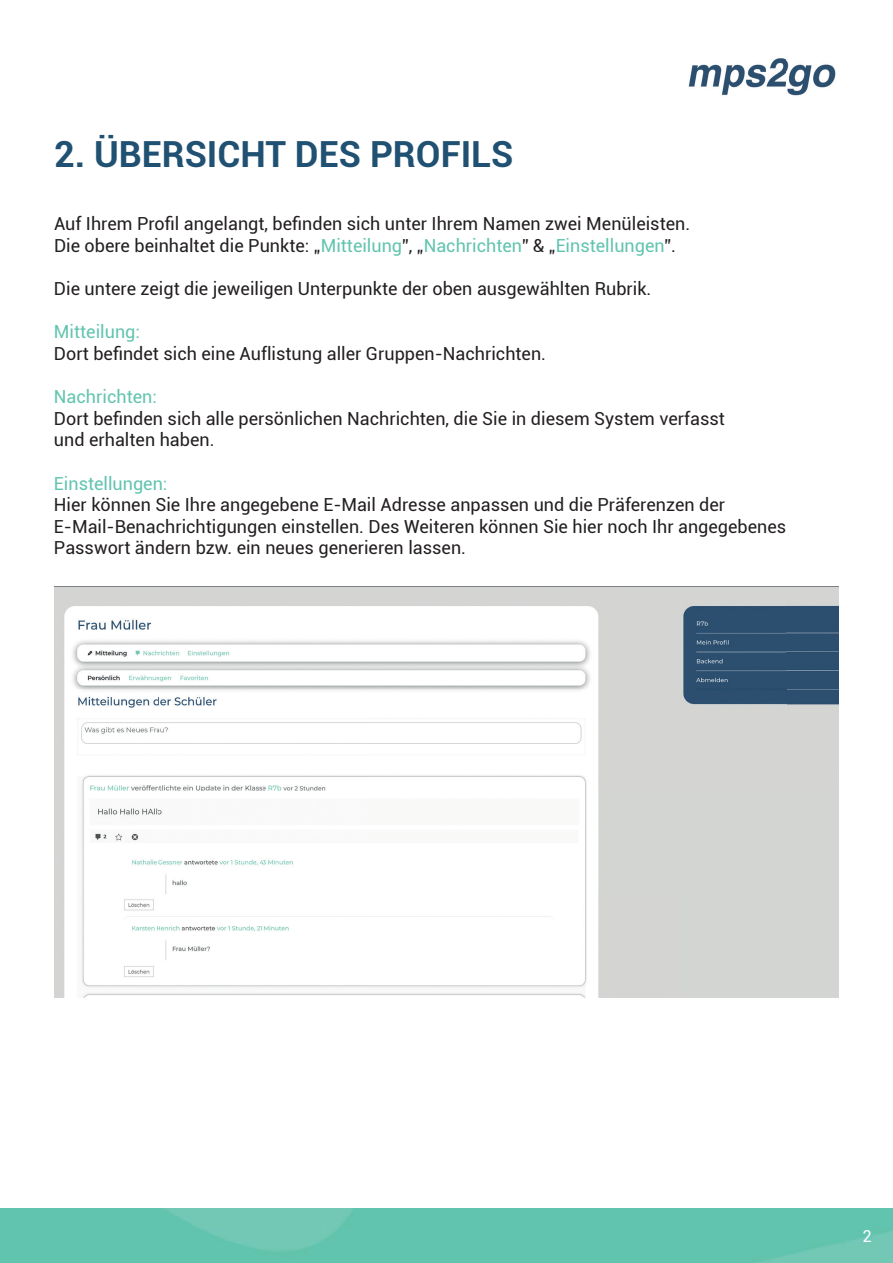
<style>
.page{position:relative;width:893px;height:1263px;background:#fff}
.page>*{position:absolute;margin:0;border:0;box-sizing:border-box;transform-origin:0 0}
.t1{font:700 36px "Roboto";color:#205172}
.t2{font:18px/21.6px "Roboto";color:#231f20}
.t3{font:18px "Roboto";color:#61c4af}
.t4{font:16.5px "Roboto";color:#fff}
.s1{color:#61c4af}
</style>
<div class="page">
<img style="left:0;top:1209px;width:893px;height:54px">
<img style="left:54px;top:587px;width:785px;height:410px">
<img style="left:688px;top:58px;width:148px;height:38px">
<h1 class="t1" style="left:54px;top:129px;width:461px">2. ÜBERSICHT DES PROFILS</h1>
<p class="t2" style="left:54px;top:212px;width:638px">Auf Ihrem Profil angelangt, befinden sich unter Ihrem Namen zwei Menüleisten.<br>Die obere beinhaltet die Punkte: „<span class="s1">Mitteilung</span>”, „<span class="s1">Nachrichten</span>” &amp; „<span class="s1">Einstellungen</span>”.</p>
<p class="t2" style="left:54px;top:277px;width:599px">Die untere zeigt die jeweiligen Unterpunkte der oben ausgewählten Rubrik.</p>
<p class="t3" style="left:54px;top:319px;width:88px">Mitteilung:</p>
<p class="t2" style="left:54px;top:342px;width:494px">Dort befindet sich eine Auflistung aller Gruppen-Nachrichten.</p>
<p class="t3" style="left:54px;top:384px;width:104px">Nachrichten:</p>
<p class="t2" style="left:54px;top:407px;width:672px">Dort befinden sich alle persönlichen Nachrichten, die Sie in diesem System verfasst und erhalten haben.</p>
<p class="t3" style="left:54px;top:471px;width:115px">Einstellungen:</p>
<p class="t2" style="left:54px;top:493px;width:734px">Hier können Sie Ihre angegebene E-Mail Adresse anpassen und die Präferenzen der<br>E-Mail-Benachrichtigungen einstellen. Des Weiteren können Sie hier noch Ihr angegebenes<br>Passwort ändern bzw. ein neues generieren lassen.</p>
<p class="t4" style="left:862px;top:1224px;width:11px">2</p>
</div>
